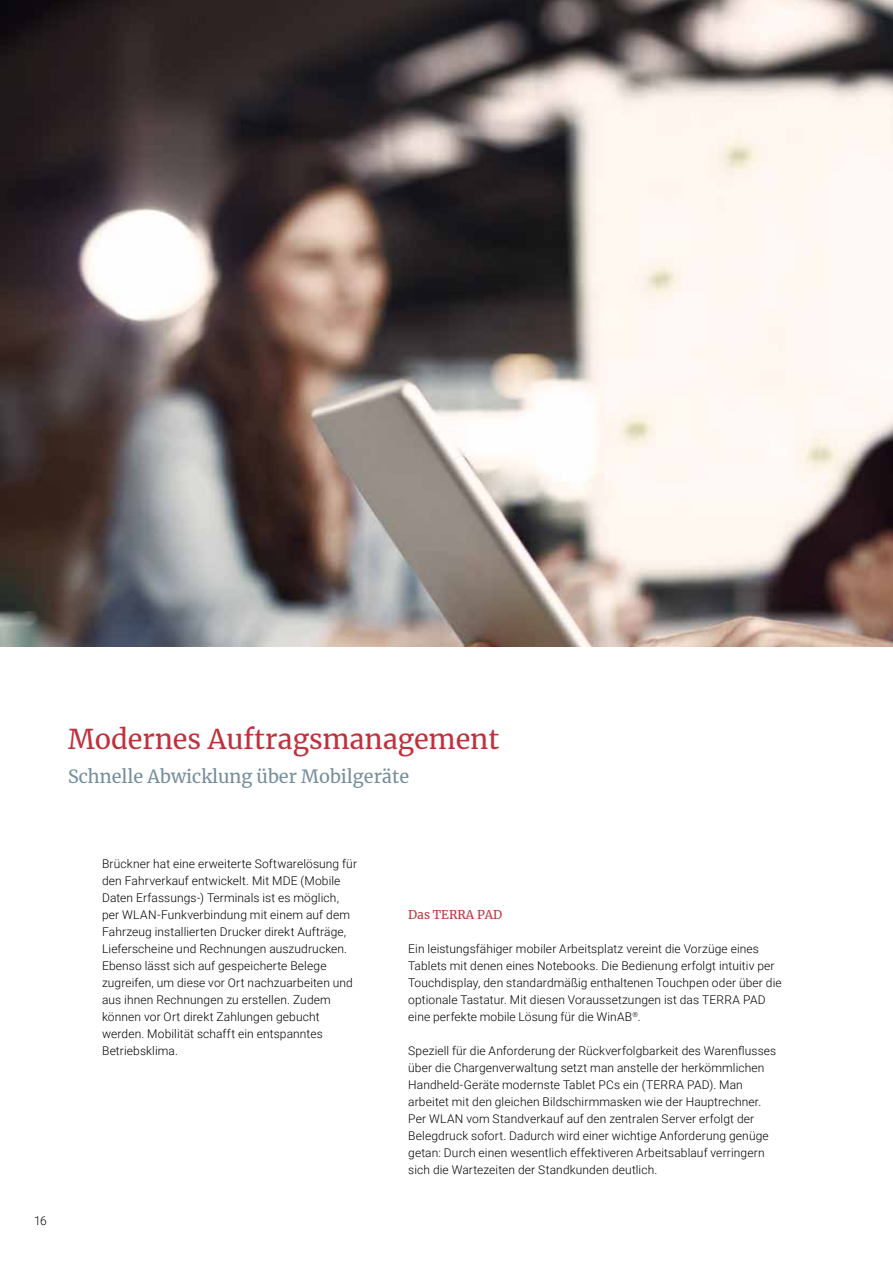
<style>
.page{position:relative;width:893px;height:1263px;background:#fff}
.page>*{position:absolute;margin:0;border:0;box-sizing:border-box;transform-origin:0 0}
.t1{font:27px "Merriweather";color:#be313d}
.t2{font:18px "Merriweather";color:#758d9c}
.t3{font:300 12px/17px "Roboto";letter-spacing:.01em;color:#000}
.t4{font:12px "Merriweather";color:#be313d}
</style>
<div class="page">
<img style="left:0;top:0;width:893px;height:646px">
<h1 class="t1" style="left:68px;top:720px;width:433px">Modernes Auftragsmanagement</h1>
<h2 class="t2" style="left:68px;top:763px;width:343px">Schnelle Abwicklung über Mobilgeräte</h2>
<p class="t3" style="left:34px;top:1212px;width:14px">16</p>
<p class="t3" style="left:102px;top:854px;width:256px">Brückner hat eine erweiterte Softwarelösung für den Fahrverkauf entwickelt. Mit MDE (Mobile Daten Erfassungs-) Terminals ist es möglich, per WLAN-Funkverbindung mit einem auf dem Fahrzeug installierten Drucker direkt Aufträge, Lieferscheine und Rechnungen auszudrucken.<br>Ebenso lässt sich auf gespeicherte Belege zugreifen, um diese vor Ort nachzuarbeiten und aus ihnen Rechnungen zu erstellen. Zudem können vor Ort direkt Zahlungen gebucht werden. Mobilität schafft ein entspanntes Betriebsklima.</p>
<p class="t4" style="left:408px;top:906px;width:96px">Das TERRA PAD</p>
<p class="t3" style="left:408px;top:939px;width:375px">Ein leistungsfähiger mobiler Arbeitsplatz vereint die Vorzüge eines Tablets mit denen eines Notebooks. Die Bedienung erfolgt intuitiv per Touchdisplay, den standardmäßig enthaltenen Touchpen oder über die optionale Tastatur. Mit diesen Voraussetzungen ist das TERRA PAD eine perfekte mobile Lösung für die WinAB<sup>®</sup>.</p>
<p class="t3" style="left:408px;top:1041px;width:370px">Speziell für die Anforderung der Rückverfolgbarkeit des Warenflusses über die Chargenverwaltung setzt man anstelle der herkömmlichen Handheld-Geräte modernste Tablet PCs ein (TERRA PAD). Man arbeitet mit den gleichen Bildschirmmasken wie der Hauptrechner.<br>Per WLAN vom Standverkauf auf den zentralen Server erfolgt der Belegdruck sofort. Dadurch wird einer wichtige Anforderung genüge getan: Durch einen wesentlich effektiveren Arbeitsablauf verringern sich die Wartezeiten der Standkunden deutlich.</p>
</div>
